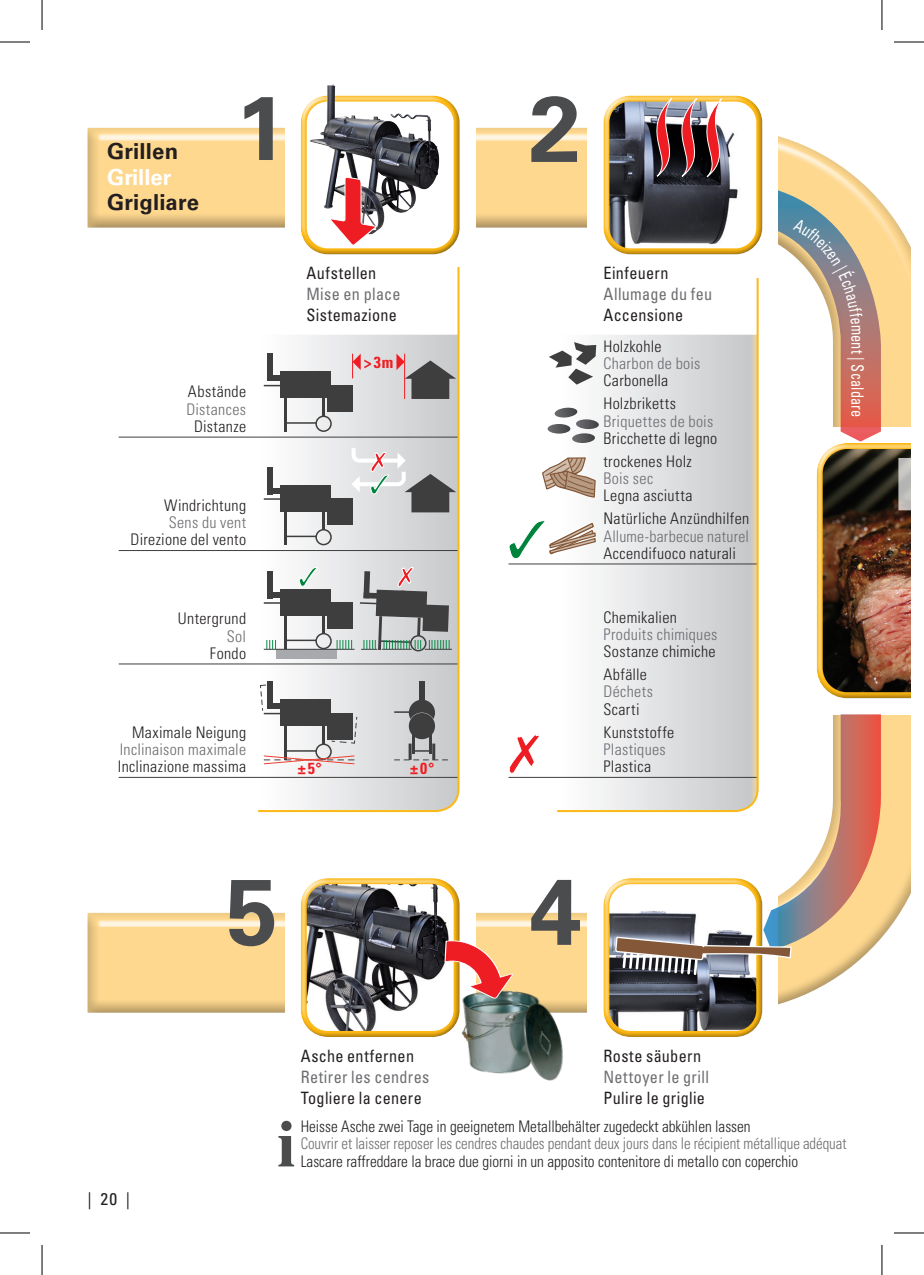
<style>
.page{position:relative;width:924px;height:1275px;background:#fff}
.page>*{position:absolute;margin:0;border:0;box-sizing:border-box;transform-origin:0 0}
.t1{font:700 22px "Univers LT Std";letter-spacing:.005em;color:#231f20}
.t2{font:700 22px "Univers LT Std";color:#fff}
.t3{font:condensed 17px "Univers LT Std";letter-spacing:.02em;color:#231f20;scale:.95 1}
.t4{font:condensed 17px "Univers LT Std";letter-spacing:.02em;color:#6c6d70;scale:.95 1}
.t5{font:condensed 17px "Univers LT Std";letter-spacing:.02em;color:#fff;scale:.84 1}
.t6{font:condensed 17px "Univers LT Std";letter-spacing:.02em;color:#231f20}
.t7{font:300 condensed 16px/23px "Univers LT Std";letter-spacing:.015em;color:#231f20}
.t8{font:300 condensed 16px "Univers LT Std";letter-spacing:.015em;color:#231f20;scale:.95 1}
.t9{font:300 condensed 16px "Univers LT Std";letter-spacing:.01em;color:#6c6d70}
.t10{font:300 condensed 16px "Univers LT Std";letter-spacing:.01em;color:#6c6d70;scale:.93 1}
.t11{font:700 condensed 16px "Univers LT Std";color:#ee1d23}
</style>
<div class="page">
<div style="left:87px;top:127px;width:822px;height:888px;background:#231f20;opacity:.75"></div>
<hr style="left:119px;top:436px;width:339px;height:1px;background:#3e3e3f">
<hr style="left:119px;top:550px;width:339px;height:1px;background:#3e3e3f">
<hr style="left:119px;top:663px;width:339px;height:1px;background:#3e3e3f">
<hr style="left:119px;top:777px;width:339px;height:1px;background:#3e3e3f">
<hr style="left:508px;top:563px;width:249px;height:1px;background:#3e3e3f">
<hr style="left:508px;top:777px;width:249px;height:1px;background:#3e3e3f">
<svg style="left:507px;top:733px;width:33px;height:41px"></svg>
<svg style="left:531px;top:880px;width:48px;height:65px"></svg>
<svg style="left:229px;top:880px;width:45px;height:66px"></svg>
<div style="left:587px;top:856px;width:190px;height:204px;background:#fff"></div>
<div style="left:285px;top:856px;width:190px;height:204px;background:#fff"></div>
<div style="left:601px;top:876px;width:164px;height:164px;background:#231f20;opacity:.75"></div>
<div style="left:299px;top:876px;width:163px;height:164px;background:#231f20;opacity:.75"></div>
<svg style="left:244px;top:97px;width:28px;height:63px;background:#99907f"></svg>
<div style="left:285px;top:73px;width:190px;height:204px;background:#fff"></div>
<svg style="left:531px;top:96px;width:45px;height:66px"></svg>
<div style="left:807px;top:427px;width:102px;height:287px;background:#fff"></div>
<svg style="left:278px;top:1120px;width:16px;height:46px"></svg>
<div style="left:299px;top:94px;width:163px;height:163px;background:#231f20;opacity:.75"></div>
<svg style="left:256px;top:265px;width:204px;height:548px"></svg>
<svg style="left:555px;top:265px;width:204px;height:548px"></svg>
<svg style="left:548px;top:342px;width:48px;height:43px"></svg>
<svg style="left:547px;top:408px;width:51px;height:35px"></svg>
<svg style="left:541px;top:456px;width:55px;height:51px"></svg>
<svg style="left:508px;top:519px;width:88px;height:41px"></svg>
<div style="left:587px;top:73px;width:190px;height:204px;background:#fff"></div>
<div style="left:601px;top:94px;width:164px;height:163px;background:#231f20;opacity:.75"></div>
<svg style="left:606px;top:94px;width:153px;height:153px"></svg>
<img style="left:451px;top:983px;width:118px;height:98px">
<svg style="left:303px;top:881px;width:217px;height:144px"></svg>
<svg style="left:606px;top:714px;width:276px;height:296px"></svg>
<img style="left:308px;top:84px;width:132px;height:151px">
<svg style="left:329px;top:174px;width:47px;height:76px"></svg>
<hr style="left:0;top:42px;width:30px;height:1px;background:#000">
<hr style="left:893px;top:42px;width:30px;height:1px;background:#000">
<hr style="left:0;top:1232px;width:30px;height:1px;background:#000">
<hr style="left:893px;top:1232px;width:30px;height:1px;background:#000">
<hr style="left:42px;top:0;width:1px;height:30px;background:#000">
<hr style="left:42px;top:1245px;width:1px;height:30px;background:#000">
<hr style="left:881px;top:0;width:1px;height:30px;background:#000">
<hr style="left:881px;top:1245px;width:1px;height:30px;background:#000">
<img style="left:770px;top:188px;width:139px;height:510px">
<h1 class="t1" style="left:107px;top:138px;width:72px">Grillen</h1>
<h1 class="t2" style="left:107px;top:164px;width:65px">Griller</h1>
<h1 class="t1" style="left:107px;top:190px;width:93px">Grigliare</h1>
<p class="t7" style="left:188px;top:380px;width:60px">Abstände</p>
<p class="t9" style="left:186px;top:399px;width:61px">Distances</p>
<p class="t7" style="left:194px;top:415px;width:54px">Distanze</p>
<p class="t7" style="left:164px;top:494px;width:83px">Windrichtung</p>
<p class="t9" style="left:169px;top:513px;width:79px">Sens du vent</p>
<p class="t7" style="left:130px;top:528px;width:117px">Direzione del vento</p>
<p class="t7" style="left:178px;top:607px;width:70px">Untergrund</p>
<p class="t9" style="left:227px;top:626px;width:21px">Sol</p>
<p class="t7" style="left:210px;top:641px;width:38px">Fondo</p>
<p class="t3" style="left:306px;top:262px;width:75px">Aufstellen</p>
<p class="t4" style="left:306px;top:283px;width:100px">Mise en place</p>
<p class="t3" style="left:306px;top:304px;width:97px">Sistemazione</p>
<p class="t11" style="left:363px;top:352px;width:31px">&gt;3m</p>
<p class="t7" style="left:132px;top:720px;width:115px">Maximale Neigung</p>
<p class="t9" style="left:120px;top:739px;width:128px">Inclinaison maximale</p>
<p class="t7" style="left:118px;top:755px;width:130px">Inclinazione massima</p>
<p class="t11" style="left:298px;top:759px;width:26px">±5°</p>
<p class="t11" style="left:410px;top:759px;width:26px">±0°</p>
<p class="t3" style="left:603px;top:262px;width:70px">Einfeuern</p>
<p class="t4" style="left:603px;top:283px;width:116px">Allumage du feu</p>
<p class="t3" style="left:603px;top:304px;width:85px">Accensione</p>
<p class="t7" style="left:603px;top:335px;width:60px">Holzkohle</p>
<p class="t9" style="left:603px;top:354px;width:98px">Charbon de bois</p>
<p class="t7" style="left:603px;top:369px;width:74px">Carbonella<br>Holzbriketts</p>
<p class="t9" style="left:603px;top:411px;width:111px">Briquettes de bois</p>
<p class="t7" style="left:603px;top:427px;width:115px">Bricchette di legno</p>
<p class="t7" style="left:603px;top:450px;width:90px">trockenes Holz</p>
<p class="t9" style="left:603px;top:469px;width:51px">Bois sec</p>
<p class="t7" style="left:603px;top:484px;width:147px">Legna asciutta<br>Natürliche Anzündhilfen</p>
<p class="t9" style="left:603px;top:526px;width:147px">Allume-barbecue naturel</p>
<p class="t7" style="left:603px;top:541px;width:134px">Accendifuoco naturali</p>
<p class="t7" style="left:603px;top:605px;width:75px">Chemikalien</p>
<p class="t9" style="left:603px;top:625px;width:115px">Produits chimiques</p>
<p class="t7" style="left:603px;top:640px;width:114px">Sostanze chimiche<br>Abfälle</p>
<p class="t9" style="left:603px;top:682px;width:51px">Déchets</p>
<p class="t7" style="left:603px;top:697px;width:72px">Scarti<br>Kunststoffe</p>
<p class="t9" style="left:603px;top:739px;width:64px">Plastiques</p>
<p class="t7" style="left:603px;top:755px;width:49px">Plastica</p>
<p class="t5" style="left:868px;top:335px;width:100px;rotate:90deg">ent | Scaldare</p>
<p class="t6" style="left:87px;top:1188px;width:44px">|20|</p>
<p class="t3" style="left:300px;top:1045px;width:121px">Asche entfernen</p>
<p class="t4" style="left:300px;top:1066px;width:137px">Retirer les cendres</p>
<p class="t3" style="left:300px;top:1086px;width:129px">Togliere la cenere</p>
<p class="t8" style="left:300px;top:1117px;width:475px">Heisse Asche zwei Tage in geeignetem Metallbehälter zugedeckt abkühlen lassen</p>
<p class="t10" style="left:300px;top:1134px;width:588px">Couvrir et laisser reposer les cendres chaudes pendant deux jours dans le récipient métallique adéquat</p>
<p class="t8" style="left:300px;top:1151px;width:525px">Lascare raffreddare la brace due giorni in un apposito contenitore di metallo con coperchio</p>
<p class="t3" style="left:603px;top:1045px;width:104px">Roste säubern</p>
<p class="t4" style="left:603px;top:1066px;width:113px">Nettoyer le grill</p>
<p class="t3" style="left:603px;top:1086px;width:108px">Pulire le griglie</p>
</div>
